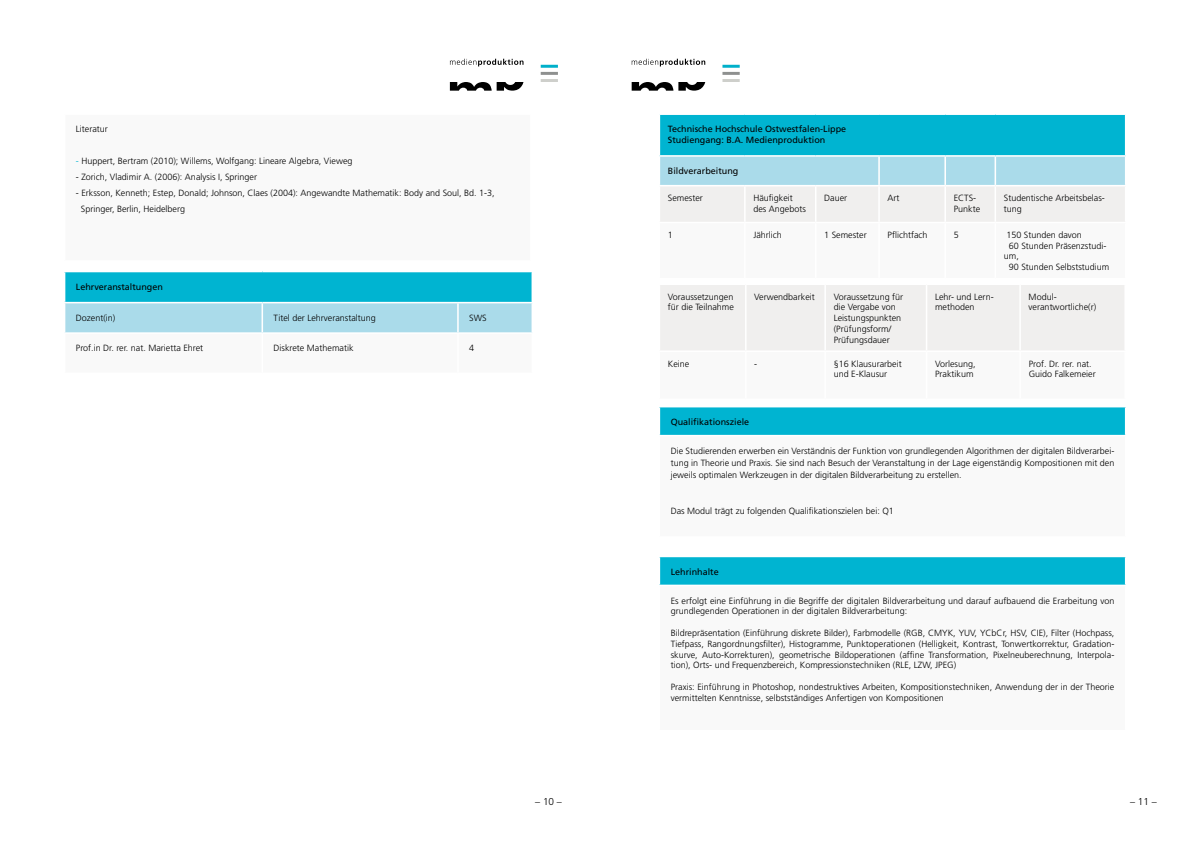
<style>
.page{position:relative;width:1191px;height:842px;background:#fff}
.page>*{position:absolute;margin:0;border:0;box-sizing:border-box;transform-origin:0 0}
.t1{font:300 10px "Frutiger LT Std";color:#000}
.t2{font:300 9px/10.8px "Frutiger LT Std";color:#000}
.t3{font:9px/10.8px "Frutiger LT Std";color:#000}
.s1{color:#00b4d1}
</style>
<div class="page">
<svg style="left:450px;top:82px;width:73px;height:9px"></svg>
<svg style="left:450px;top:59px;width:73px;height:7px"></svg>
<hr style="left:541px;top:72px;width:17px;height:3px;background:#8e908f">
<hr style="left:541px;top:79px;width:17px;height:3px;background:#cecfcb">
<hr style="left:541px;top:65px;width:17px;height:3px;background:#00b0ca">
<svg style="left:631px;top:82px;width:74px;height:9px"></svg>
<svg style="left:631px;top:59px;width:74px;height:7px"></svg>
<hr style="left:722px;top:72px;width:17px;height:3px;background:#8e908f">
<hr style="left:722px;top:79px;width:17px;height:3px;background:#cecfcb">
<hr style="left:722px;top:65px;width:17px;height:3px;background:#00b0ca">
<div style="left:65px;top:271px;width:467px;height:32px;background:#00b4d1"></div>
<hr style="left:64px;top:271px;width:198px;height:1px;background:#fff">
<hr style="left:262px;top:271px;width:196px;height:1px;background:#fff">
<hr style="left:458px;top:271px;width:75px;height:1px;background:#fff">
<hr style="left:531px;top:272px;width:2px;height:30px;background:#fff">
<hr style="left:64px;top:302px;width:198px;height:1px;background:#fff">
<div style="left:65px;top:303px;width:466px;height:29px;background:#aadbea"></div>
<hr style="left:262px;top:302px;width:196px;height:1px;background:#fff">
<hr style="left:261px;top:303px;width:2px;height:29px;background:#fff">
<hr style="left:458px;top:302px;width:75px;height:1px;background:#fff">
<hr style="left:457px;top:303px;width:2px;height:29px;background:#fff">
<div style="left:65px;top:114px;width:466px;height:147px;background:#f9f9f9"></div>
<hr style="left:64px;top:113px;width:467px;height:2px;background:#fff">
<hr style="left:530px;top:115px;width:1px;height:145px;background:#fff">
<hr style="left:64px;top:260px;width:467px;height:2px;background:#fff">
<div style="left:659px;top:114px;width:466px;height:42px;background:#00b4d1"></div>
<hr style="left:658px;top:113px;width:87px;height:2px;background:#fff">
<hr style="left:658px;top:115px;width:2px;height:40px;background:#fff">
<hr style="left:745px;top:113px;width:70px;height:2px;background:#fff">
<hr style="left:815px;top:113px;width:64px;height:2px;background:#fff">
<hr style="left:879px;top:113px;width:66px;height:2px;background:#fff">
<hr style="left:945px;top:113px;width:50px;height:2px;background:#fff">
<hr style="left:995px;top:113px;width:131px;height:2px;background:#fff">
<hr style="left:658px;top:155px;width:87px;height:2px;background:#fff">
<hr style="left:745px;top:155px;width:70px;height:2px;background:#fff">
<hr style="left:815px;top:155px;width:64px;height:2px;background:#fff">
<hr style="left:879px;top:155px;width:66px;height:2px;background:#fff">
<hr style="left:945px;top:155px;width:50px;height:2px;background:#fff">
<hr style="left:995px;top:155px;width:131px;height:2px;background:#fff">
<svg style="left:659px;top:156px;width:467px;height:194px"></svg>
<hr style="left:658px;top:283px;width:88px;height:2px;background:#fff">
<hr style="left:658px;top:285px;width:2px;height:65px;background:#fff">
<hr style="left:746px;top:283px;width:79px;height:2px;background:#fff">
<hr style="left:745px;top:285px;width:1px;height:65px;background:#fff">
<hr style="left:825px;top:283px;width:101px;height:2px;background:#fff">
<hr style="left:824px;top:285px;width:2px;height:65px;background:#fff">
<hr style="left:926px;top:283px;width:94px;height:2px;background:#fff">
<hr style="left:925px;top:285px;width:2px;height:65px;background:#fff">
<hr style="left:1020px;top:283px;width:106px;height:2px;background:#fff">
<hr style="left:1019px;top:285px;width:2px;height:65px;background:#fff">
<hr style="left:1124px;top:285px;width:2px;height:65px;background:#fff">
<div style="left:659px;top:556px;width:466px;height:29px;background:#00b4d1"></div>
<div style="left:659px;top:585px;width:466px;height:146px;background:#f9f9f9"></div>
<hr style="left:658px;top:556px;width:468px;height:1px;background:#fff">
<hr style="left:658px;top:557px;width:2px;height:28px;background:#fff">
<hr style="left:658px;top:585px;width:468px;height:1px;background:#fff">
<hr style="left:658px;top:586px;width:2px;height:144px;background:#fff">
<hr style="left:658px;top:730px;width:468px;height:1px;background:#fff">
<div style="left:659px;top:407px;width:466px;height:29px;background:#00b4d1"></div>
<div style="left:659px;top:436px;width:466px;height:101px;background:#f9f9f9"></div>
<hr style="left:658px;top:407px;width:2px;height:28px;background:#fff">
<hr style="left:658px;top:435px;width:468px;height:1px;background:#fff">
<hr style="left:658px;top:436px;width:2px;height:100px;background:#fff">
<hr style="left:658px;top:536px;width:468px;height:2px;background:#fff">
<p class="t2" style="left:76px;top:124px;width:33px">Literatur</p>
<p class="t2" style="left:76px;top:156px;width:278px"><span class="s1">-</span> Huppert, Bertram (2010); Willems, Wolfgang: Lineare Algebra, Vieweg</p>
<p class="t2" style="left:76px;top:172px;width:183px">- Zorich, Vladimir A. (2006): Analysis I, Springer</p>
<p class="t2" style="left:81px;top:185px;width:415px;line-height:16px;text-indent:-5px">- Erksson, Kenneth; Estep, Donald; Johnson, Claes (2004): Angewandte Mathematik: Body and Soul, Bd. 1-3,<br>Springer, Berlin, Heidelberg</p>
<p class="t3" style="left:76px;top:281px;width:89px">Lehrveranstaltungen</p>
<p class="t2" style="left:76px;top:312px;width:41px">Dozent(in)</p>
<p class="t2" style="left:274px;top:312px;width:104px">Titel der Lehrveranstaltung</p>
<p class="t2" style="left:469px;top:312px;width:19px">SWS</p>
<p class="t2" style="left:76px;top:343px;width:129px">Prof.in Dr. rer. nat. Marietta Ehret</p>
<p class="t2" style="left:274px;top:343px;width:81px">Diskrete Mathematik</p>
<p class="t2" style="left:469px;top:343px;width:7px">4</p>
<p class="t3" style="left:668px;top:124px;width:180px">Technische Hochschule Ostwestfalen-Lippe<br>Studiengang: B.A. Medienproduktion</p>
<p class="t3" style="left:668px;top:166px;width:72px">Bildverarbeitung</p>
<p class="t2" style="left:668px;top:193px;width:36px">Semester</p>
<p class="t2" style="left:753px;top:193px;width:54px">Häufigkeit des Angebots</p>
<p class="t2" style="left:824px;top:193px;width:25px">Dauer</p>
<p class="t2" style="left:887px;top:193px;width:13px">Art</p>
<p class="t2" style="left:953px;top:193px;width:28px">ECTS-<br>Punkte</p>
<p class="t2" style="left:1003px;top:193px;width:103px">Studentische Arbeitsbelas&shy;tung</p>
<p class="t2" style="left:668px;top:229px;width:7px">1</p>
<p class="t2" style="left:753px;top:229px;width:30px">Jährlich</p>
<p class="t2" style="left:824px;top:229px;width:44px">1 Semester</p>
<p class="t2" style="left:887px;top:229px;width:41px">Pflichtfach</p>
<p class="t2" style="left:953px;top:229px;width:7px">5</p>
<p class="t2" style="left:1006px;top:229px;width:77px">150 Stunden davon</p>
<p class="t2" style="left:1008px;top:240px;width:99px">60 Stunden Präsenzstudi-</p>
<p class="t2" style="left:1003px;top:251px;width:17px">um,</p>
<p class="t2" style="left:1008px;top:262px;width:102px">90 Stunden Selbststudium</p>
<p class="t2" style="left:668px;top:291px;width:68px">Voraussetzungen für die Teilnahme</p>
<p class="t2" style="left:754px;top:291px;width:62px">Verwendbarkeit</p>
<p class="t2" style="left:833px;top:291px;width:71px">Voraussetzung für die Vergabe von<br>Leistungspunkten (Prüfungsform/<br>Prüfungsdauer</p>
<p class="t2" style="left:935px;top:291px;width:60px">Lehr- und Lern&shy;methoden</p>
<p class="t2" style="left:1028px;top:291px;width:69px">Modul&shy;verantwortliche(r)</p>
<p class="t2" style="left:668px;top:358px;width:23px">Keine</p>
<p class="t2" style="left:754px;top:358px;width:4px">-</p>
<p class="t2" style="left:833px;top:358px;width:70px">§16 Klausurarbeit und E-Klausur</p>
<p class="t2" style="left:935px;top:358px;width:42px">Vorlesung,<br>Praktikum</p>
<p class="t2" style="left:1028px;top:358px;width:68px">Prof. Dr. rer. nat.<br>Guido Falkemeier</p>
<p class="t3" style="left:670px;top:416px;width:80px">Qualifikationsziele</p>
<p class="t2" style="left:670px;top:445px;width:445px;line-height:12px;text-align:justify">Die Studierenden erwerben ein Verständnis der Funktion von grundlegenden Algorithmen der digitalen Bildverarbei&shy;tung in Theorie und Praxis. Sie sind nach Besuch der Veranstaltung in der Lage eigenständig Kompositionen mit den jeweils optimalen Werkzeugen in der digitalen Bildverarbeitung zu erstellen.</p>
<p class="t2" style="left:670px;top:505px;width:225px">Das Modul trägt zu folgenden Qualifikationszielen bei: Q1</p>
<p class="t3" style="left:670px;top:566px;width:50px">Lehrinhalte</p>
<p class="t2" style="left:670px;top:595px;width:445px">Es erfolgt eine Einführung in die Begriffe der digitalen Bildverarbeitung und darauf aufbauend die Erarbeitung von grundlegenden Operationen in der digitalen Bildverarbeitung:</p>
<p class="t2" style="left:670px;top:627px;width:445px;text-align:justify">Bildrepräsentation (Einführung diskrete Bilder), Farbmodelle (RGB, CMYK, YUV, YCbCr, HSV, CIE), Filter (Hochpass, Tiefpass, Rangordnungsfilter), Histogramme, Punktoperationen (Helligkeit, Kontrast, Tonwertkorrektur, Gradation&shy;skurve, Auto-Korrekturen), geometrische Bildoperationen (affine Transformation, Pixelneuberechnung, Interpola&shy;tion), Orts- und Frequenzbereich, Kompressionstechniken (RLE, LZW, JPEG)</p>
<p class="t2" style="left:670px;top:681px;width:445px">Praxis: Einführung in Photoshop, nondestruktives Arbeiten, Kompositionstechniken, Anwendung der in der Theorie vermittelten Kenntnisse, selbstständiges Anfertigen von Kompositionen</p>
<p class="t1" style="left:535px;top:796px;width:28px">– 10 –</p>
<p class="t1" style="left:1130px;top:796px;width:28px">– 11 –</p>
</div>
